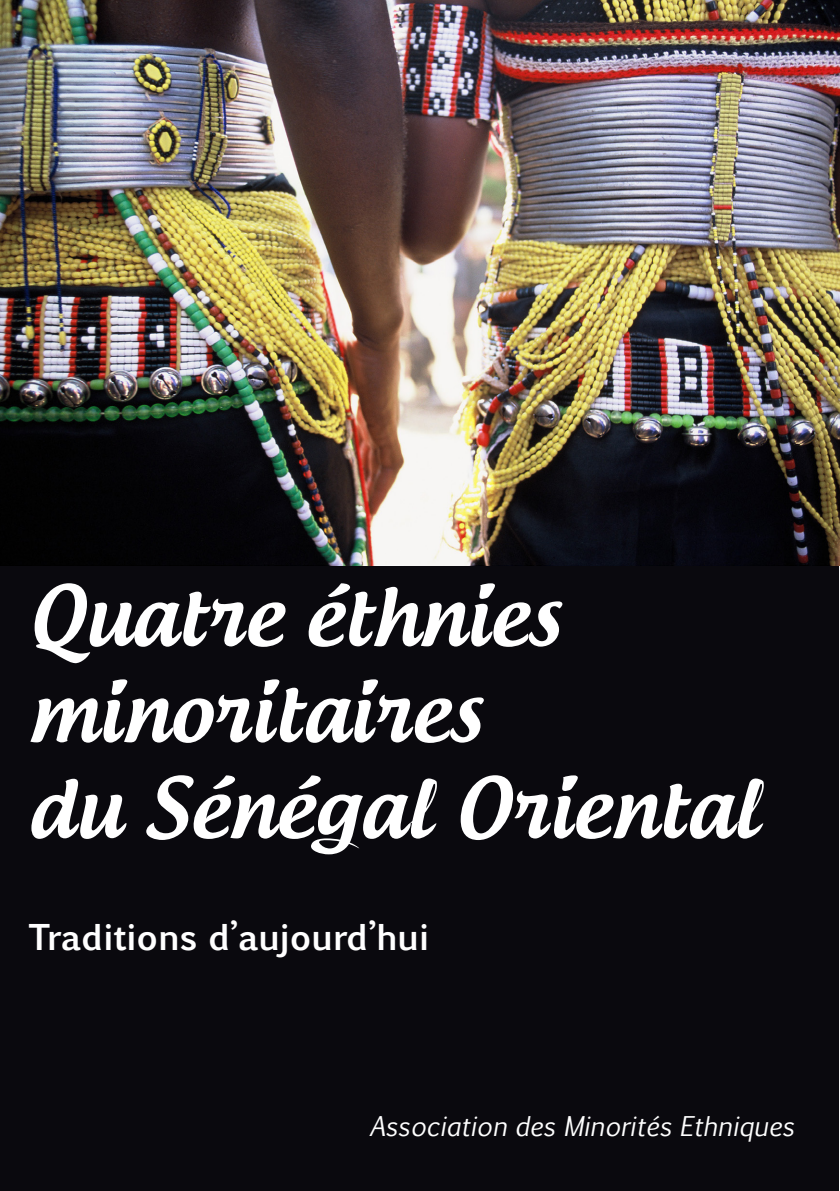
<style>
.page{position:relative;width:840px;height:1191px;background:#fff}
.page>*{position:absolute;margin:0;border:0;box-sizing:border-box;transform-origin:0 0}
.t1{font:500 80px/96px "Androgyne";color:#fff}
.t2{font:700 34px "Euphemia UCAS";color:#fff}
.t3{font:italic 26px "Euphemia UCAS";color:#fff}
</style>
<div class="page">
<div style="left:0;top:544px;width:838px;height:647px;background:#0a090e"></div>
<img style="left:0;top:0;width:839px;height:565px">
<p class="t1" style="left:28px;top:567px;width:732px">Quatre éthnies minoritaires<br>du Sénégal Oriental</p>
<p class="t2" style="left:28px;top:912px;width:402px">Traditions d’aujourd’hui</p>
<p class="t3" style="left:369px;top:1107px;width:426px">Association des Minorités Ethniques</p>
</div>
